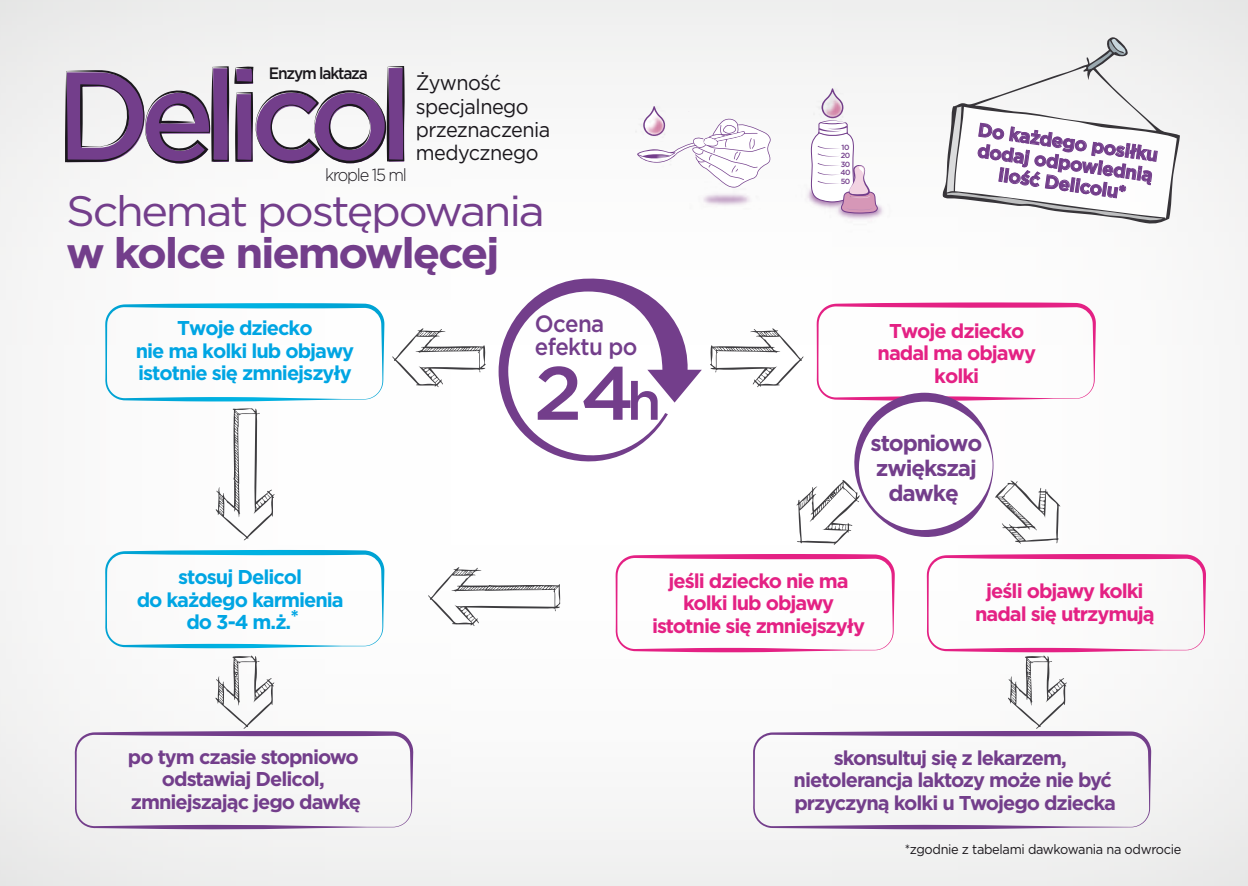
<style>
.page{position:relative;width:1248px;height:886px;background:#fff}
.page>*{position:absolute;margin:0;border:0;box-sizing:border-box;transform-origin:0 0}
.t1{font:500 75.25px "Gotham";color:#733e8b;scale:1.05 1}
.t2{font:42.5px "Gotham";letter-spacing:-.05em;color:#733e8b;scale:1.06 1}
.t3{font:700 42.5px "Gotham";letter-spacing:-.05em;color:#733e8b;scale:1.06 1}
.t4{font:500 23.5px/23px "Gotham";letter-spacing:-.025em;color:#733e8b;scale:.94 1}
.t5{font:700 22.25px/25.2px "Gotham";letter-spacing:-.05em;color:#733e8b;text-align:center}
.t6{font:21px/23.2px "Gotham";letter-spacing:-.025em;color:#1a171c;scale:.94 1}
.t7{font:700 20px/22.5px "Gotham";letter-spacing:-.05em;color:#733e8b;text-align:center}
.t8{font:700 20px/22.5px "Gotham";letter-spacing:-.05em;color:#e42184;text-align:center}
.t9{font:700 20px/22.5px "Gotham";letter-spacing:-.05em;color:#00a5e3;text-align:center}
.t10{font:700 18.75px/20.8px "Gotham";color:#733e8b;text-align:center}
.t11{font:300 17.5px "Gotham";letter-spacing:-.075em;color:#1a171c;scale:.94 1}
.t12{font:500 16.5px "Gotham";letter-spacing:-.075em;color:#1a171c;scale:.94 1}
.t13{font:13.5px "Gotham";letter-spacing:-.025em;color:#1a171c;scale:.94 1}
.t14{font:500 7.5px/8.5px "Gotham";letter-spacing:-.05em;color:#733e8b}
.s1{font-size:53.25px}
</style>
<div class="page">
<div style="left:0;top:0;width:1247px;height:886px;background:#f8f8f8"></div>
<img style="left:725px;top:194px;width:24px;height:11px">
<svg style="left:725px;top:118px;width:27px;height:70px"></svg>
<img style="left:637px;top:106px;width:88px;height:99px">
<img style="left:752px;top:127px;width:130px;height:89px">
<svg style="left:810px;top:88px;width:68px;height:131px"></svg>
<svg style="left:942px;top:37px;width:237px;height:186px"></svg>
<svg style="left:65px;top:66px;width:339px;height:98px"></svg>
<svg style="left:498px;top:278px;width:203px;height:184px"></svg>
<svg style="left:105px;top:303px;width:279px;height:99px"></svg>
<svg style="left:105px;top:550px;width:279px;height:98px"></svg>
<svg style="left:392px;top:328px;width:93px;height:59px"></svg>
<svg style="left:615px;top:554px;width:590px;height:275px"></svg>
<svg style="left:216px;top:408px;width:59px;height:132px"></svg>
<svg style="left:428px;top:567px;width:132px;height:59px"></svg>
<svg style="left:710px;top:302px;width:385px;height:243px"></svg>
<svg style="left:75px;top:655px;width:338px;height:174px"></svg>
<p class="t12" style="left:269px;top:63px;width:107px">Enzym laktaza</p>
<p class="t11" style="left:325px;top:164px;width:89px">krople 15 ml</p>
<p class="t6" style="left:416px;top:71px;width:145px">Żywność specjalnego przeznaczenia medycznego</p>
<h2 class="t2" style="left:66px;top:183px;width:453px">Schemat postępowania</h2>
<h2 class="t3" style="left:66px;top:225px;width:410px">w kolce niemowlęcej</h2>
<p class="t14" style="left:840px;top:143px;width:11px;line-height:7.8px">10<br>20</p>
<p class="t14" style="left:840px;top:160px;width:12px;text-align:justify">30<br>40<br>50</p>
<p class="t10" style="left:979px;top:119px;width:183px;rotate:8deg">Do każdego posiłku dodaj odpowiednią ilość Delicolu*</p>
<p class="t4" style="left:534px;top:312px;width:111px">Ocena efektu po</p>
<p class="t9" style="left:136px;top:317px;width:220px">Twoje dziecko<br>nie ma kolki lub objawy istotnie się zmniejszyły</p>
<p class="t8" style="left:877px;top:319px;width:160px">Twoje dziecko nadal ma objawy kolki</p>
<h1 class="t1" style="left:534px;top:344px;width:123px">24<span class="s1">h</span></h1>
<p class="t9" style="left:137px;top:566px;width:208px">stosuj Delicol<br>do każdego karmienia do 3-4 m.ż.*</p>
<p class="t7" style="left:128px;top:745px;width:234px">po tym czasie stopniowo odstawiaj Delicol, zmniejszając jego dawkę</p>
<p class="t5" style="left:870px;top:430px;width:113px">stopniowo zwiększaj dawkę</p>
<p class="t8" style="left:652px;top:569px;width:214px">jeśli dziecko nie ma kolki lub objawy istotnie się zmniejszyły</p>
<p class="t8" style="left:975px;top:580px;width:181px">jeśli objawy kolki nadal się utrzymują</p>
<p class="t7" style="left:793px;top:746px;width:324px">skonsultuj się z lekarzem, nietolerancja laktozy może nie być przyczyną kolki u Twojego dziecka</p>
<p class="t13" style="left:904px;top:840px;width:296px">*zgodnie z tabelami dawkowania na odwrocie</p>
</div>
